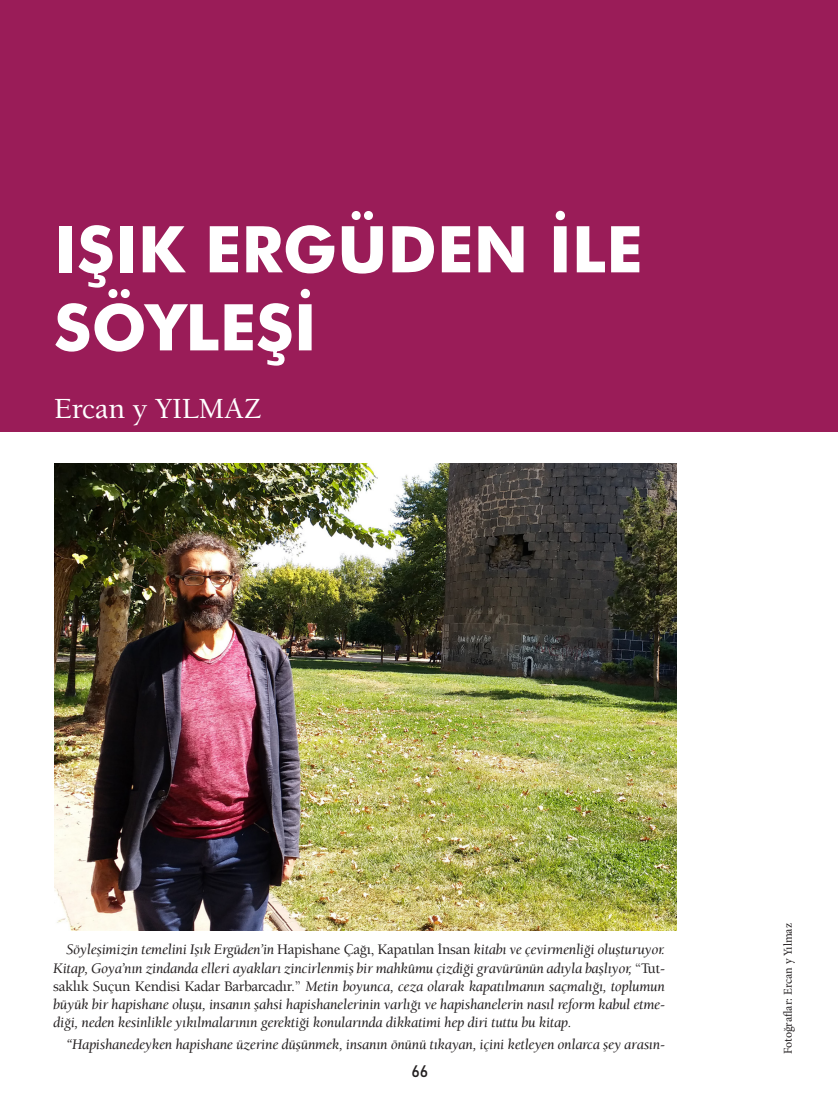
<style>
.page{position:relative;width:838px;height:1106px;background:#fff}
.page>*{position:absolute;margin:0;border:0;box-sizing:border-box;transform-origin:0 0}
.baslik{font:700 64.5px "Futura BT";color:#fff}
.yazar_adi{font:500 30px "Berkeley Std";color:#fff}
.t1{font:16.5px "Bahnschrift";color:#231f20}
.ALT_METİN{font:italic 15px/18px "Berkeley Std";letter-spacing:-.02em;color:#231f20;text-align:justify}
.t2{font:12px "Minion Pro";letter-spacing:-.005em;color:#231f20}
.s1{font-weight:500;font-style:normal}
</style>
<div class="page">
<div style="left:0;top:0;width:838px;height:432px;background:#9a1c58"></div>
<img style="left:54px;top:463px;width:622px;height:467px">
<p class="baslik" style="left:54px;top:210px;width:590px">IŞIK ERGÜDEN İLE</p>
<p class="baslik" style="left:54px;top:288px;width:264px">SÖYLEŞİ</p>
<p class="yazar_adi" style="left:54px;top:392px;width:209px">Ercan y YILMAZ</p>
<p class="ALT_METİN" style="left:53px;top:941px;width:613px;text-indent:13px">Söyleşimizin temelini Işık Ergüden’in <span class="s1">Hapishane Çağı, Kapatılan İnsan</span> kitabı ve çevirmenliği oluşturuyor.<br>Kitap, Goya’nın zindanda elleri ayakları zincirlenmiş bir mahkûmu çizdiği gravürünün adıyla başlıyor, <span class="s1">“Tut&shy;saklık Suçun Kendisi Kadar Barbarcadır.”</span> Metin boyunca, ceza olarak kapatılmanın saçmalığı, toplumun büyük bir hapishane oluşu, insanın şahsi hapishanelerinin varlığı ve hapishanelerin nasıl reform kabul etme&shy;diği, neden kesinlikle yıkılmalarının gerektiği konularında dikkatimi hep diri tuttu bu kitap.</p>
<p class="ALT_METİN" style="left:66px;top:1035px;width:600px">“Hapishanedeyken hapishane üzerine düşünmek, insanın önünü tıkayan, içini ketleyen onlarca şey arasın-</p>
<p class="t1" style="left:411px;top:1060px;width:18px">66</p>
<p class="t2" style="left:780px;top:1054px;width:132px;rotate:-90deg">Fotoğraflar: Ercan y Yılmaz</p>
</div>
